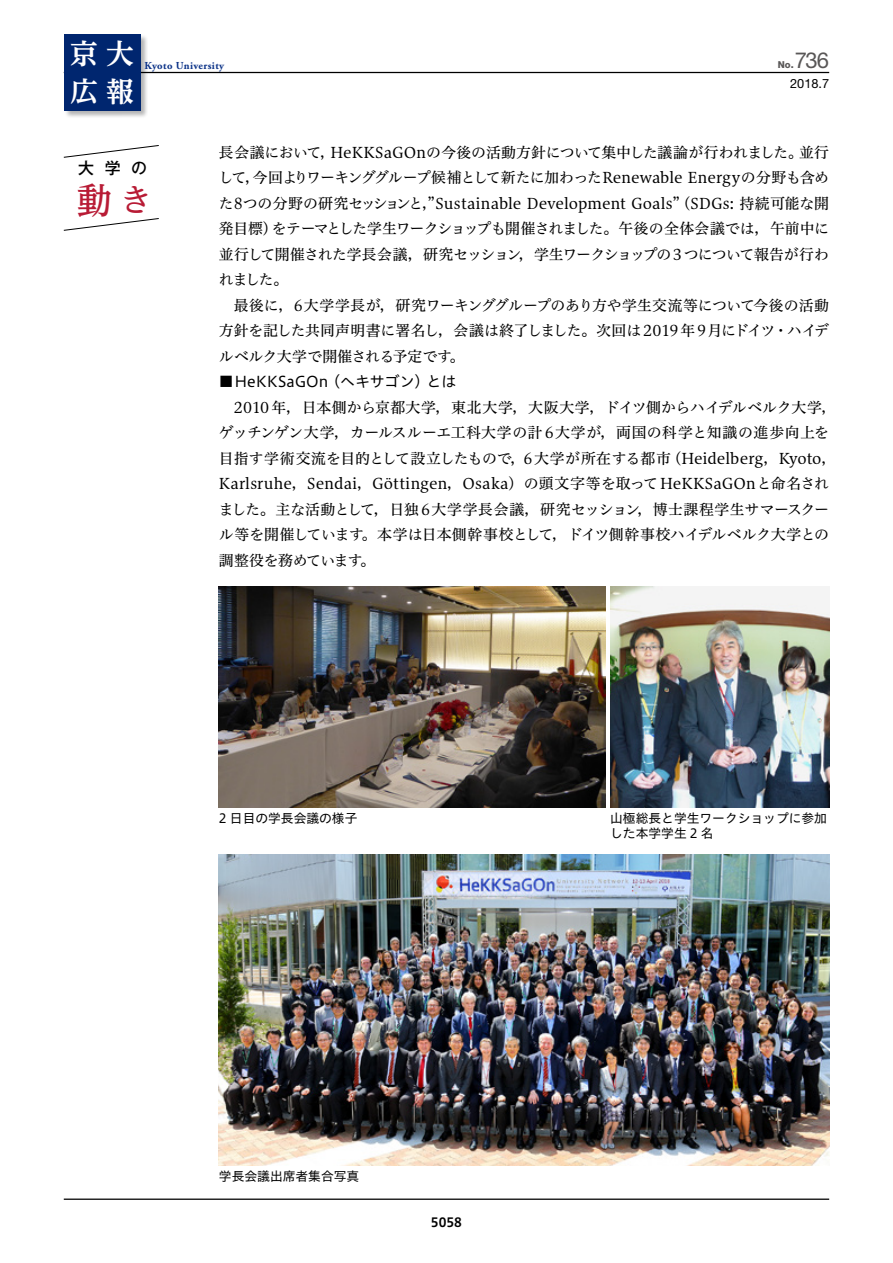
<style>
.page{position:relative;width:893px;height:1263px;background:#fff}
.page>*{position:absolute;margin:0;border:0;box-sizing:border-box;transform-origin:0 0}
.t1{font:500 36.15px "UD Reimin Pro";color:#b81b35}
.t2{font:700 27.75px/38.2px "UD Reimin Pro";color:#fff}
.t3{font:22.05px "Helvetica Neue LT Std";color:#595757}
.t4{font:500 15.9px "Gothic MB101 Pro";color:#000}
.t5{font:14.85px/25.5px "Hiragino UD Serif Std N W4";color:#000;text-align:justify}
.t6{font:14.85px "Hiragino UD Sans Std W4";color:#000}
.t7{font:12.75px/14.9px "Hiragino UD Sans Std W4";color:#000}
.t8{font:12.75px "Helvetica Neue LT Std";color:#000}
.t9{font:12.75px "Hiragino UD Sans Std W6";color:#000}
.t10{font:700 10.65px "Adobe Garamond Pro";letter-spacing:.04em;color:#0c3388}
.t11{font:800 9.6px "Helvetica Neue LT Std";color:#595757}
.s1{font-size:31.95px}
</style>
<div class="page">
<hr style="left:64px;top:1198px;width:765px;height:2px;background:#000">
<hr style="left:64px;top:72px;width:765px;height:1px;background:#000">
<div style="left:64px;top:35px;width:84px;height:84px;background:#000;opacity:.3"></div>
<div style="left:64px;top:34px;width:76px;height:77px;background:#00266f"></div>
<svg style="left:63px;top:218px;width:96px;height:13px"></svg>
<svg style="left:63px;top:145px;width:96px;height:13px"></svg>
<img style="left:219px;top:587px;width:387px;height:221px">
<img style="left:610px;top:587px;width:219px;height:221px">
<img style="left:219px;top:855px;width:610px;height:310px">
<h2 class="t2" style="left:70px;top:34px;width:65px">京大広報</h2>
<p class="t10" style="left:145px;top:59px;width:81px">Kyoto University</p>
<p class="t11" style="left:778px;top:59px;width:17px">No.</p>
<h3 class="t3" style="left:795px;top:47px;width:36px">736</h3>
<p class="t8" style="left:790px;top:76px;width:41px">2018.7</p>
<p class="t4" style="left:78px;top:155px;width:71px">大学の</p>
<h1 class="t1" style="left:77px;top:170px;width:77px">動<span class="s1">き</span></h1>
<p class="t5" style="left:219px;top:138px;width:612px">長会議において，HeKKSaGOnの今後の活動方針について集中した議論が行われました。並行して，今回よりワーキンググループ候補として新たに加わったRenewable Energyの分野も含めた8つの分野の研究セッションと，”Sustainable Development Goals”（SDGs: 持続可能な開発目標）をテーマとした学生ワークショップも開催されました。午後の全体会議では，午前中に並行して開催された学長会議，研究セッション，学生ワークショップの3つについて報告が行われました。</p>
<p class="t5" style="left:219px;top:292px;width:612px;text-indent:15px">最後に，6大学学長が，研究ワーキンググループのあり方や学生交流等について今後の活動方針を記した共同声明書に署名し，会議は終了しました。次回は 2019 年9月にドイツ・ハイデルベルク大学で開催される予定です。</p>
<p class="t6" style="left:219px;top:370px;width:239px">■HeKKSaGOn（ヘキサゴン）とは</p>
<p class="t5" style="left:219px;top:394px;width:619px;text-align:left;text-indent:15px">2010 年，日本側から京都大学，東北大学，大阪大学，ドイツ側からハイデルベルク大学，ゲッチンゲン大学，カールスルーエ工科大学の計 6大学が，両国の科学と知識の進歩向上を目指す学術交流を目的として設立したもので，6大学が所在する都市（Heidelberg，Kyoto，Karlsruhe，Sendai，Göttingen，Osaka）の頭文字等を取ってHeKKSaGOnと命名されました。主な活動として，日独 6大学学長会議，研究セッション，博士課程学生サマースクール等を開催しています。本学は日本側幹事校として，ドイツ側幹事校ハイデルベルク大学との調整役を務めています。</p>
<p class="t7" style="left:219px;top:810px;width:140px">2 日目の学長会議の様子</p>
<p class="t7" style="left:610px;top:810px;width:218px">山極総長と学生ワークショップに参加した本学学生 2 名</p>
<p class="t7" style="left:219px;top:1168px;width:142px">学長会議出席者集合写真</p>
<p class="t9" style="left:431px;top:1213px;width:33px">5058</p>
</div>
